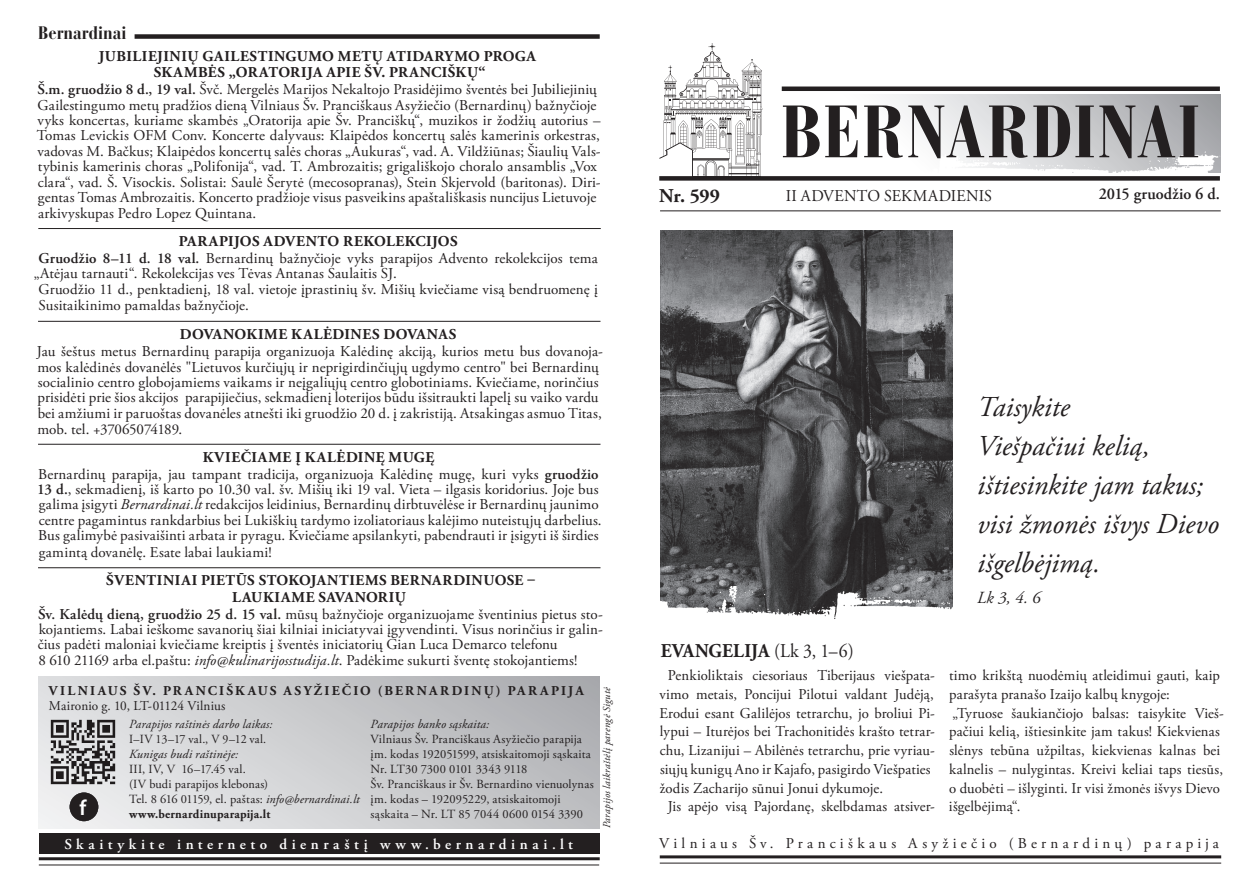
<style>
.page{position:relative;width:1259px;height:893px;background:#fff}
.page>*{position:absolute;margin:0;border:0;box-sizing:border-box;transform-origin:0 0}
.t1{font:700 condensed 73.5px "Bauer Bodoni CE";letter-spacing:.03em;color:#231f20}
.t2{font:italic 28.8px/39px "Adobe Garamond Pro";color:#231f20}
.t3{font:600 21.6px "Myriad Pro";color:#fff}
.t4{font:700 19.5px "Adobe Garamond Pro";letter-spacing:.005em;color:#231f20;scale:.94 1}
.t5{font:700 19.5px "Adobe Garamond Pro";letter-spacing:.005em;color:#231f20}
.t6{font:700 condensed 18px "Bauer Bodoni CE";color:#231f20}
.t7{font:italic 16.95px "Adobe Garamond Pro";color:#231f20}
.t8{font:16.5px "Adobe Garamond Pro";letter-spacing:.01em;color:#231f20}
.t9{font:600 16.5px "Adobe Garamond Pro";letter-spacing:.005em;color:#231f20}
.t10{font:15px/18.8px "Adobe Garamond Pro";letter-spacing:.01em;color:#231f20}
.t11{font:700 15px/16.5px "Adobe Garamond Pro";letter-spacing:.035em;color:#231f20;text-align:center}
.t12{font:15px "Adobe Garamond Pro";letter-spacing:.285em;color:#231f20}
.t13{font:600 15px "Adobe Garamond Pro";letter-spacing:.305em;color:#fff}
.t14{font:700 13.5px "Adobe Garamond Pro";letter-spacing:.165em;color:#231f20}
.t15{font:13.5px "Adobe Garamond Pro";color:#231f20}
.t16{font:12.45px/15px "Adobe Garamond Pro";letter-spacing:.01em;color:#231f20}
.t17{font:italic 12.45px "Adobe Garamond Pro";letter-spacing:.01em;color:#231f20}
.t18{font:italic 10.5px "Adobe Garamond Pro";letter-spacing:.015em;color:#231f20}
.s1{font-weight:600}
.s2{font-style:italic}
.s3{font-weight:700}
.s4{font-weight:400}
</style>
<div class="page">
<div style="left:787px;top:94px;width:433px;height:79px;background:linear-gradient(to right,#fff,#a5a6aa)"></div>
<img style="left:787px;top:144px;width:434px;height:29px">
<div style="left:659px;top:176px;width:561px;height:5px;background:#231f20"></div>
<hr style="left:782px;top:87px;width:438px;height:4px;background:#231f20">
<div style="left:38px;top:677px;width:562px;height:152px;background:linear-gradient(to right,#e8e9ea,#b3b4b8)"></div>
<div style="left:39px;top:834px;width:561px;height:20px;background:#231f20"></div>
<hr style="left:39px;top:857px;width:561px;height:3px;background:#231f20">
<hr style="left:39px;top:865px;width:560px;height:1px;background:#231f20">
<div style="left:135px;top:34px;width:465px;height:5px;background:#231f20"></div>
<hr style="left:660px;top:855px;width:561px;height:3px;background:#231f20">
<hr style="left:660px;top:863px;width:561px;height:1px;background:#231f20">
<hr style="left:660px;top:210px;width:560px;height:1px;background:#231f20">
<img style="left:49px;top:717px;width:68px;height:69px">
<div style="left:70px;top:792px;width:28px;height:29px;background:#231f20;border-radius:50%"></div>
<svg style="left:659px;top:43px;width:103px;height:134px"></svg>
<hr style="left:38px;top:228px;width:563px;height:1px;background:#231f20">
<hr style="left:38px;top:321px;width:562px;height:1px;background:#231f20">
<hr style="left:38px;top:444px;width:562px;height:1px;background:#231f20">
<hr style="left:38px;top:567px;width:562px;height:1px;background:#231f20">
<img style="left:661px;top:230px;width:291px;height:356px">
<img style="left:660px;top:586px;width:293px;height:33px">
<p class="t6" style="left:38px;top:22px;width:90px">Bernardinai</p>
<p class="t11" style="left:99px;top:48px;width:439px">JUBILIEJINIŲ GAILESTINGUMO METŲ ATIDARYMO PROGA<br>SKAMBĖS „ORATORIJA APIE ŠV. PRANCIŠKŲ“</p>
<p class="t10" style="left:37px;top:82px;width:565px;line-height:15.5px"><span class="s1">Š.m. gruodžio 8 d., 19 val.</span> Švč. Mergelės Marijos Nekaltojo Prasidėjimo šventės bei Jubiliejinių Gailestingumo metų pradžios dieną Vilniaus Šv. Pranciškaus Asyžiečio (Bernardinų) bažnyčioje vyks koncertas, kuriame skambės „Oratorija apie Šv. Pranciškų“, muzikos ir žodžių autorius – Tomas Levickis OFM Conv. Koncerte dalyvaus: Klaipėdos koncertų salės kamerinis orkestras, vadovas M. Bačkus; Klaipėdos koncertų salės choras „Aukuras“, vad. A. Vildžiūnas; Šiaulių Vals&shy;tybinis kamerinis choras „Polifonija“, vad. T. Ambrozaitis; grigališkojo choralo ansamblis „Vox clara“, vad. Š. Visockis. Solistai: Saulė Šerytė (mecosopranas), Stein Skjervold (baritonas). Diri&shy;gentas Tomas Ambrozaitis. Koncerto pradžioje visus pasveikins apaštališkasis nuncijus Lietuvoje arkivyskupas Pedro Lopez Quintana.</p>
<p class="t11" style="left:179px;top:234px;width:280px">PARAPIJOS ADVENTO REKOLEKCIJOS</p>
<p class="t10" style="left:34px;top:251px;width:565px;line-height:15.5px;text-indent:5px"><span class="s1">Gruodžio 8–11 d. 18 val.</span> Bernardinų bažnyčioje vyks parapijos Advento rekolekcijos tema „Atėjau tarnauti“. Rekolekcijas ves Tėvas Antanas Saulaitis SJ.</p>
<p class="t10" style="left:39px;top:281px;width:561px;line-height:16.5px">Gruodžio 11 d., penktadienį, 18 val. vietoje įprastinių šv. Mišių kviečiame visą bendruomenę į<br>Susitaikinimo pamaldas bažnyčioje.</p>
<p class="t11" style="left:180px;top:327px;width:278px">DOVANOKIME KALĖDINES DOVANAS</p>
<p class="t10" style="left:37px;top:344px;width:567px;line-height:15.6px">Jau šeštus metus Bernardinų parapija organizuoja Kalėdinę akciją, kurios metu bus dovanoja&shy;mos kalėdinės dovanėlės "Lietuvos kurčiųjų ir neprigirdinčiųjų ugdymo centro" bei Bernardinų socialinio centro globojamiems vaikams ir neįgaliųjų centro globotiniams. Kviečiame, norinčius prisidėti prie šios akcijos parapijiečius, sekmadienį loterijos būdu išsitraukti lapelį su vaiko vardu bei amžiumi ir paruoštas dovanėles atnešti iki gruodžio 20 d. į zakristiją. Atsakingas asmuo Titas, mob. tel. +37065074189.</p>
<p class="t11" style="left:203px;top:449px;width:233px">KVIEČIAME Į KALĖDINĘ MUGĘ</p>
<p class="t10" style="left:37px;top:466px;width:566px;line-height:15.6px">Bernardinų parapija, jau tampant tradicija, organizuoja Kalėdinę mugę, kuri vyks <span class="s1">gruodžio 13 d.</span>, sekmadienį, iš karto po 10.30 val. šv. Mišių iki 19 val. Vieta – ilgasis koridorius. Joje bus galima įsigyti <span class="s2">Bernardinai.lt</span> redakcijos leidinius, Bernardinų dirbtuvėlėse ir Bernardinų jaunimo centre pagamintus rankdarbius bei Lukiškių tardymo izoliatoriaus kalėjimo nuteistųjų darbelius.<br>Bus galimybė pasivaišinti arbata ir pyragu. Kviečiame apsilankyti, pabendrauti ir įsigyti iš širdies gamintą dovanėlę. Esate labai laukiami!</p>
<p class="t11" style="left:106px;top:573px;width:430px">ŠVENTINIAI PIETŪS STOKOJANTIEMS BERNARDINUOSE –<br>LAUKIAME SAVANORIŲ</p>
<p class="t10" style="left:38px;top:607px;width:566px;line-height:15.5px;text-align:justify"><span class="s1">Šv. Kalėdų dieną, gruodžio 25 d. 15 val.</span> mūsų bažnyčioje organizuojame šventinius pietus sto&shy;kojantiems. Labai ieškome savanorių šiai kilniai iniciatyvai įgyvendinti. Visus norinčius ir galin&shy;čius padėti maloniai kviečiame kreiptis į šventės iniciatorių Gian Luca Demarco telefonu</p>
<p class="t10" style="left:38px;top:652px;width:540px">8 610 21169 arba el.paštu: <span class="s2">info@kulinarijosstudija.lt</span>. Padėkime sukurti šventę stokojantiems!</p>
<p class="t14" style="left:49px;top:683px;width:536px">VILNIAUS ŠV. PRANCIŠKAUS ASYŽIEČIO (BERNARDINŲ) PARAPIJA</p>
<p class="t15" style="left:49px;top:698px;width:178px">Maironio g. 10, LT-01124 Vilnius</p>
<p class="t17" style="left:370px;top:717px;width:120px">Parapijos banko sąskaita:</p>
<p class="t16" style="left:370px;top:732px;width:225px">Vilniaus Šv. Pranciškaus Asyžiečio parapija įm. kodas 192051599, atsiskaitomoji sąskaita Nr. LT30 7300 0101 3343 9118<br>Šv. Pranciškaus ir Šv. Bernardino vienuolynas įm. kodas – 192095229, atsiskaitomoji sąskaita – Nr. LT 85 7044 0600 0154 3390</p>
<p class="t17" style="left:129px;top:717px;width:145px">Parapijos raštinės darbo laikas:</p>
<p class="t16" style="left:129px;top:732px;width:139px">I–IV 13–17 val., V 9–12 val.</p>
<p class="t17" style="left:129px;top:747px;width:111px">Kunigas budi raštinėje:</p>
<p class="t16" style="left:129px;top:762px;width:232px">III, IV, V 16–17.45 val.<br>(IV budi parapijos klebonas)<br>Tel. 8 616 01159, el. paštas: <span class="s2">info@bernardinai.lt </span><span class="s3">www.bernardinuparapija.lt</span></p>
<h3 class="t3" style="left:80px;top:794px;width:8px">f</h3>
<p class="t13" style="left:64px;top:835px;width:510px">Skaitykite interneto dienraštį www.bernardinai.lt</p>
<p class="t18" style="left:600px;top:828px;width:143px;rotate:-90deg">Parapijos laikraštėlį parengė Sigutė</p>
<h1 class="t1" style="left:780px;top:87px;width:421px">BERNARDINAI</h1>
<p class="t5" style="left:659px;top:185px;width:62px">Nr. 599</p>
<p class="t8" style="left:786px;top:186px;width:208px">II ADVENTO SEKMADIENIS</p>
<p class="t9" style="left:1098px;top:185px;width:123px">2015 gruodžio 6 d.</p>
<p class="t2" style="left:977px;top:388px;width:227px">Taisykite<br>Viešpačiui kelią, ištiesinkite jam takus;</p>
<p class="t2" style="left:977px;top:505px;width:243px">visi žmonės išvys Dievo išgelbėjimą.</p>
<p class="t7" style="left:977px;top:587px;width:65px">Lk 3, 4. 6</p>
<p class="t4" style="left:661px;top:639px;width:207px">EVANGELIJA <span class="s4">(Lk 3, 1–6)</span></p>
<p class="t10" style="left:659px;top:666px;width:277px;text-indent:9px">Penkioliktais ciesoriaus Tiberijaus viešpata&shy;vimo metais, Poncijui Pilotui valdant Judėją, Erodui esant Galilėjos tetrarchu, jo broliui Pi&shy;lypui – Iturėjos bei Trachonitidės krašto tetrar&shy;chu, Lizanijui – Abilėnės tetrarchu, prie vyriau&shy;siųjų kunigų Ano ir Kajafo, pasigirdo Viešpaties žodis Zacharijo sūnui Jonui dykumoje.</p>
<p class="t10" style="left:668px;top:798px;width:268px">Jis apėjo visą Pajordanę, skelbdamas atsiver-</p>
<p class="t10" style="left:949px;top:666px;width:272px">timo krikštą nuodėmių atleidimui gauti, kaip parašyta pranašo Izaijo kalbų knygoje:</p>
<p class="t10" style="left:949px;top:704px;width:276px">„Tyruose šaukiančiojo balsas: taisykite Vieš&shy;pačiui kelią, ištiesinkite jam takus! Kiekvienas slėnys tebūna užpiltas, kiekvienas kalnas bei kalnelis – nulygintas. Kreivi keliai taps tiesūs, o duobėti – išlyginti. Ir visi žmonės išvys Dievo išgelbėjimą“.</p>
<p class="t12" style="left:659px;top:835px;width:561px">Vilniaus Šv. Pranciškaus Asyžiečio (Bernardinų) parapija</p>
</div>
